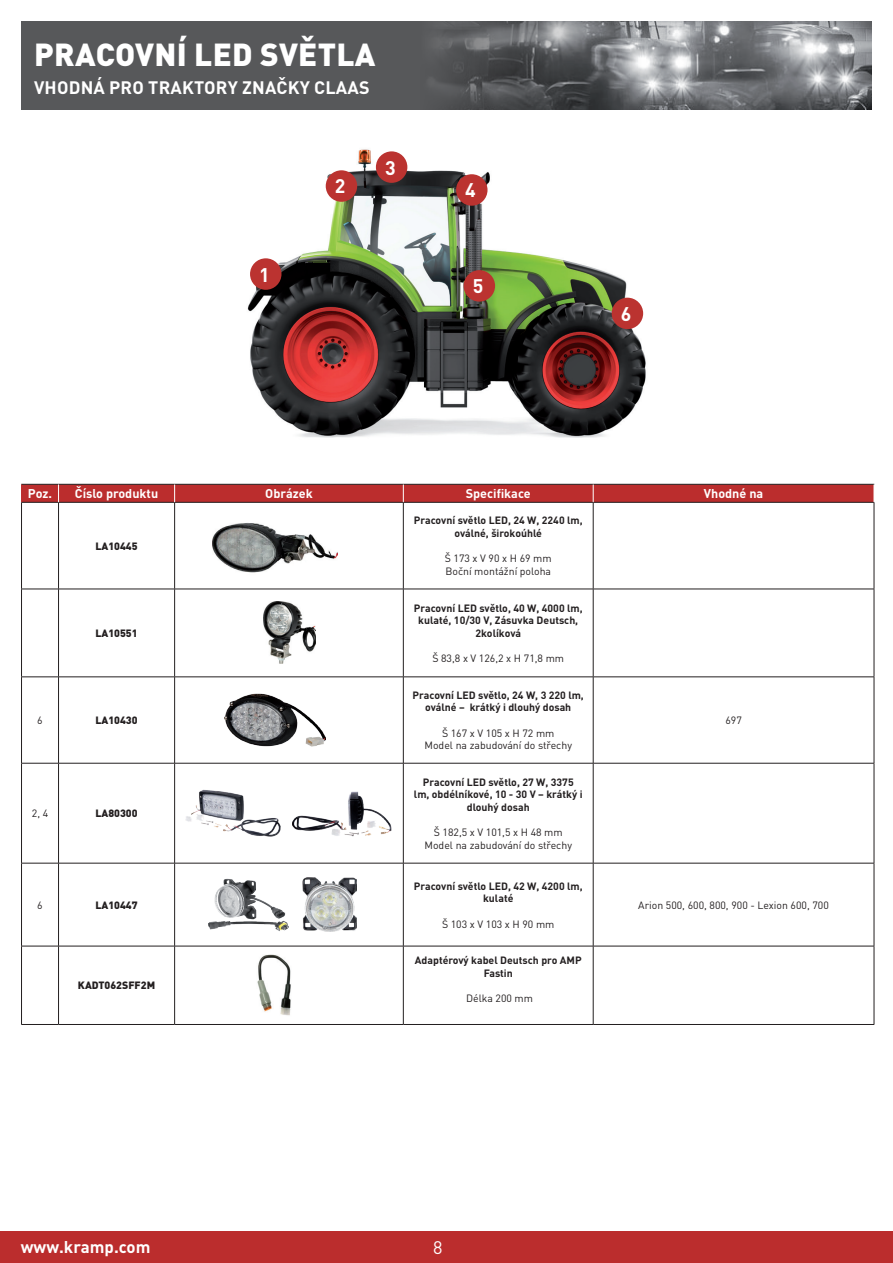
<style>
.page{position:relative;width:893px;height:1263px;background:#fff}
.page>*{position:absolute;margin:0;border:0;box-sizing:border-box;transform-origin:0 0}
.t1{font:900 31.5px "DIN Pro";letter-spacing:.01em;color:#fff}
.t2{font:700 19.5px "DIN Pro";color:#fff}
.t3{font:18px "DIN Pro";color:#fff}
.t4{font:700 17.85px "DIN Pro";letter-spacing:.01em;color:#fff}
.t5{font:700 16.8px "DIN Pro";color:#fff}
.t6{font:700 12.6px "DIN Pro";color:#fff}
.t7{font:700 10.5px/12.6px "DIN Pro";color:#231f20;text-align:center}
.t8{font:10.5px/12.6px "DIN Pro";color:#231f20;text-align:center}
.t9{font:900 10.5px "DIN Pro";color:#231f20}
.t10{font:10.5px "DIN Pro";color:#231f20}
</style>
<div class="page">
<svg style="left:21px;top:21px;width:851px;height:89px;background:#66686a"></svg>
<div style="left:0;top:1231px;width:893px;height:32px;background:#bb2d2d"></div>
<img style="left:213px;top:149px;width:467px;height:335px">
<hr style="left:21px;top:502px;width:38px;height:1px;background:#231f20">
<hr style="left:21px;top:503px;width:1px;height:86px;background:#231f20">
<hr style="left:59px;top:502px;width:116px;height:1px;background:#231f20">
<hr style="left:58px;top:503px;width:1px;height:86px;background:#231f20">
<hr style="left:175px;top:502px;width:228px;height:1px;background:#231f20">
<hr style="left:174px;top:503px;width:1px;height:86px;background:#231f20">
<hr style="left:403px;top:502px;width:190px;height:1px;background:#231f20">
<hr style="left:403px;top:503px;width:1px;height:86px;background:#231f20">
<hr style="left:593px;top:502px;width:281px;height:1px;background:#231f20">
<hr style="left:593px;top:503px;width:1px;height:86px;background:#231f20">
<hr style="left:874px;top:503px;width:1px;height:86px;background:#231f20">
<hr style="left:21px;top:589px;width:38px;height:1px;background:#231f20">
<hr style="left:21px;top:589px;width:1px;height:88px;background:#231f20">
<hr style="left:59px;top:589px;width:116px;height:1px;background:#231f20">
<hr style="left:58px;top:589px;width:1px;height:88px;background:#231f20">
<hr style="left:175px;top:589px;width:228px;height:1px;background:#231f20">
<hr style="left:174px;top:589px;width:1px;height:88px;background:#231f20">
<hr style="left:403px;top:589px;width:190px;height:1px;background:#231f20">
<hr style="left:403px;top:589px;width:1px;height:88px;background:#231f20">
<hr style="left:593px;top:589px;width:281px;height:1px;background:#231f20">
<hr style="left:593px;top:589px;width:1px;height:88px;background:#231f20">
<hr style="left:874px;top:589px;width:1px;height:88px;background:#231f20">
<hr style="left:21px;top:677px;width:38px;height:1px;background:#231f20">
<hr style="left:21px;top:677px;width:1px;height:86px;background:#231f20">
<hr style="left:59px;top:677px;width:116px;height:1px;background:#231f20">
<hr style="left:58px;top:677px;width:1px;height:86px;background:#231f20">
<hr style="left:175px;top:677px;width:228px;height:1px;background:#231f20">
<hr style="left:174px;top:677px;width:1px;height:86px;background:#231f20">
<hr style="left:403px;top:677px;width:190px;height:1px;background:#231f20">
<hr style="left:403px;top:677px;width:1px;height:86px;background:#231f20">
<hr style="left:593px;top:677px;width:281px;height:1px;background:#231f20">
<hr style="left:593px;top:677px;width:1px;height:86px;background:#231f20">
<hr style="left:874px;top:677px;width:1px;height:86px;background:#231f20">
<hr style="left:21px;top:763px;width:38px;height:1px;background:#231f20">
<hr style="left:21px;top:763px;width:1px;height:100px;background:#231f20">
<hr style="left:59px;top:763px;width:116px;height:1px;background:#231f20">
<hr style="left:58px;top:763px;width:1px;height:100px;background:#231f20">
<hr style="left:175px;top:763px;width:228px;height:1px;background:#231f20">
<hr style="left:174px;top:763px;width:1px;height:100px;background:#231f20">
<hr style="left:403px;top:763px;width:190px;height:1px;background:#231f20">
<hr style="left:403px;top:763px;width:1px;height:100px;background:#231f20">
<hr style="left:593px;top:763px;width:281px;height:1px;background:#231f20">
<hr style="left:593px;top:763px;width:1px;height:100px;background:#231f20">
<hr style="left:874px;top:763px;width:1px;height:100px;background:#231f20">
<hr style="left:21px;top:863px;width:38px;height:1px;background:#231f20">
<hr style="left:21px;top:863px;width:1px;height:83px;background:#231f20">
<hr style="left:59px;top:863px;width:116px;height:1px;background:#231f20">
<hr style="left:58px;top:863px;width:1px;height:83px;background:#231f20">
<hr style="left:175px;top:863px;width:228px;height:1px;background:#231f20">
<hr style="left:174px;top:863px;width:1px;height:83px;background:#231f20">
<hr style="left:403px;top:863px;width:190px;height:1px;background:#231f20">
<hr style="left:403px;top:863px;width:1px;height:83px;background:#231f20">
<hr style="left:593px;top:863px;width:281px;height:1px;background:#231f20">
<hr style="left:593px;top:863px;width:1px;height:83px;background:#231f20">
<hr style="left:874px;top:863px;width:1px;height:83px;background:#231f20">
<hr style="left:21px;top:946px;width:38px;height:1px;background:#231f20">
<hr style="left:21px;top:946px;width:1px;height:78px;background:#231f20">
<hr style="left:59px;top:946px;width:116px;height:1px;background:#231f20">
<hr style="left:58px;top:946px;width:1px;height:78px;background:#231f20">
<hr style="left:175px;top:946px;width:228px;height:1px;background:#231f20">
<hr style="left:174px;top:946px;width:1px;height:78px;background:#231f20">
<hr style="left:403px;top:946px;width:190px;height:1px;background:#231f20">
<hr style="left:403px;top:946px;width:1px;height:78px;background:#231f20">
<hr style="left:593px;top:946px;width:281px;height:1px;background:#231f20">
<hr style="left:593px;top:946px;width:1px;height:78px;background:#231f20">
<hr style="left:874px;top:946px;width:1px;height:78px;background:#231f20">
<hr style="left:21px;top:1024px;width:38px;height:1px;background:#231f20">
<hr style="left:59px;top:1024px;width:116px;height:1px;background:#231f20">
<hr style="left:175px;top:1024px;width:228px;height:1px;background:#231f20">
<hr style="left:403px;top:1024px;width:190px;height:1px;background:#231f20">
<hr style="left:593px;top:1024px;width:281px;height:1px;background:#231f20">
<svg style="left:21px;top:484px;width:854px;height:18px;background:#b32e2e"></svg>
<img style="left:213px;top:523px;width:124px;height:50px">
<img style="left:263px;top:602px;width:53px;height:62px">
<img style="left:225px;top:693px;width:101px;height:54px">
<img style="left:185px;top:789px;width:96px;height:48px">
<img style="left:292px;top:791px;width:100px;height:46px">
<img style="left:209px;top:878px;width:79px;height:53px">
<img style="left:302px;top:877px;width:55px;height:55px">
<img style="left:257px;top:954px;width:34px;height:62px">
<div style="left:250px;top:258px;width:31px;height:32px;background:#bb3330;border-radius:50%"></div>
<div style="left:326px;top:170px;width:31px;height:32px;background:#bb3330;border-radius:50%"></div>
<div style="left:376px;top:151px;width:31px;height:32px;background:#bb3330;border-radius:50%"></div>
<div style="left:456px;top:174px;width:31px;height:32px;background:#bb3330;border-radius:50%"></div>
<div style="left:464px;top:270px;width:31px;height:32px;background:#bb3330;border-radius:50%"></div>
<div style="left:612px;top:298px;width:31px;height:31px;background:#bb3330;border-radius:50%"></div>
<h1 class="t1" style="left:34px;top:33px;width:343px">PRACOVNÍ LED SVĚTLA</h1>
<h3 class="t4" style="left:34px;top:76px;width:337px">VHODNÁ PRO TRAKTORY ZNAČKY CLAAS</h3>
<h2 class="t2" style="left:335px;top:173px;width:12px">2</h2>
<h2 class="t2" style="left:385px;top:154px;width:12px">3</h2>
<h2 class="t2" style="left:259px;top:261px;width:12px">1</h2>
<h2 class="t2" style="left:465px;top:177px;width:12px">4</h2>
<h2 class="t2" style="left:473px;top:273px;width:12px">5</h2>
<h2 class="t2" style="left:621px;top:301px;width:12px">6</h2>
<p class="t6" style="left:28px;top:485px;width:26px">Poz.</p>
<p class="t6" style="left:75px;top:485px;width:85px">Číslo produktu</p>
<p class="t6" style="left:265px;top:485px;width:49px">Obrázek</p>
<p class="t6" style="left:466px;top:485px;width:67px">Specifikace</p>
<p class="t6" style="left:704px;top:485px;width:61px">Vhodné na</p>
<p class="t9" style="left:96px;top:539px;width:44px">LA10445</p>
<p class="t9" style="left:96px;top:626px;width:44px">LA10551</p>
<p class="t10" style="left:37px;top:712px;width:7px">6</p>
<p class="t9" style="left:96px;top:713px;width:44px">LA10430</p>
<p class="t10" style="left:32px;top:805px;width:18px">2, 4</p>
<p class="t9" style="left:96px;top:806px;width:44px">LA80300</p>
<p class="t10" style="left:37px;top:896px;width:7px">6</p>
<p class="t9" style="left:96px;top:898px;width:44px">LA10447</p>
<p class="t9" style="left:78px;top:978px;width:79px">KADT062SFF2M</p>
<p class="t7" style="left:414px;top:514px;width:170px">Pracovní světlo LED, 24 W, 2240 lm, oválné, širokoúhlé</p>
<p class="t8" style="left:445px;top:552px;width:108px;text-align:left">Š 173 x V 90 x H 69 mm<br>Boční montážní poloha</p>
<p class="t7" style="left:414px;top:601px;width:170px">Pracovní LED světlo, 40 W, 4000 lm, kulaté, 10/30 V, Zásuvka Deutsch,<br>2kolíková</p>
<p class="t8" style="left:432px;top:652px;width:133px">Š 83,8 x V 126,2 x H 71,8 mm</p>
<p class="t7" style="left:413px;top:688px;width:173px">Pracovní LED světlo, 24 W, 3 220 lm, oválné – krátký i dlouhý dosah</p>
<p class="t8" style="left:424px;top:726px;width:149px">Š 167 x V 105 x H 72 mm<br>Model na zabudování do střechy</p>
<p class="t7" style="left:414px;top:775px;width:170px">Pracovní LED světlo, 27 W, 3375 lm, obdélníkové, 10 - 30 V – krátký i dlouhý dosah</p>
<p class="t8" style="left:424px;top:825px;width:149px">Š 182,5 x V 101,5 x H 48 mm<br>Model na zabudování do střechy</p>
<p class="t7" style="left:414px;top:879px;width:170px">Pracovní světlo LED, 42 W, 4200 lm, kulaté</p>
<p class="t8" style="left:442px;top:917px;width:114px">Š 103 x V 103 x H 90 mm</p>
<p class="t7" style="left:415px;top:953px;width:168px">Adaptérový kabel Deutsch pro AMP<br>Fastin</p>
<p class="t8" style="left:466px;top:991px;width:69px">Délka 200 mm</p>
<p class="t10" style="left:725px;top:712px;width:18px">697</p>
<p class="t10" style="left:638px;top:896px;width:192px">Arion 500, 600, 800, 900 - Lexion 600, 700</p>
<h3 class="t5" style="left:21px;top:1236px;width:131px">www.kramp.com</h3>
<h3 class="t3" style="left:433px;top:1233px;width:11px">8</h3>
</div>
